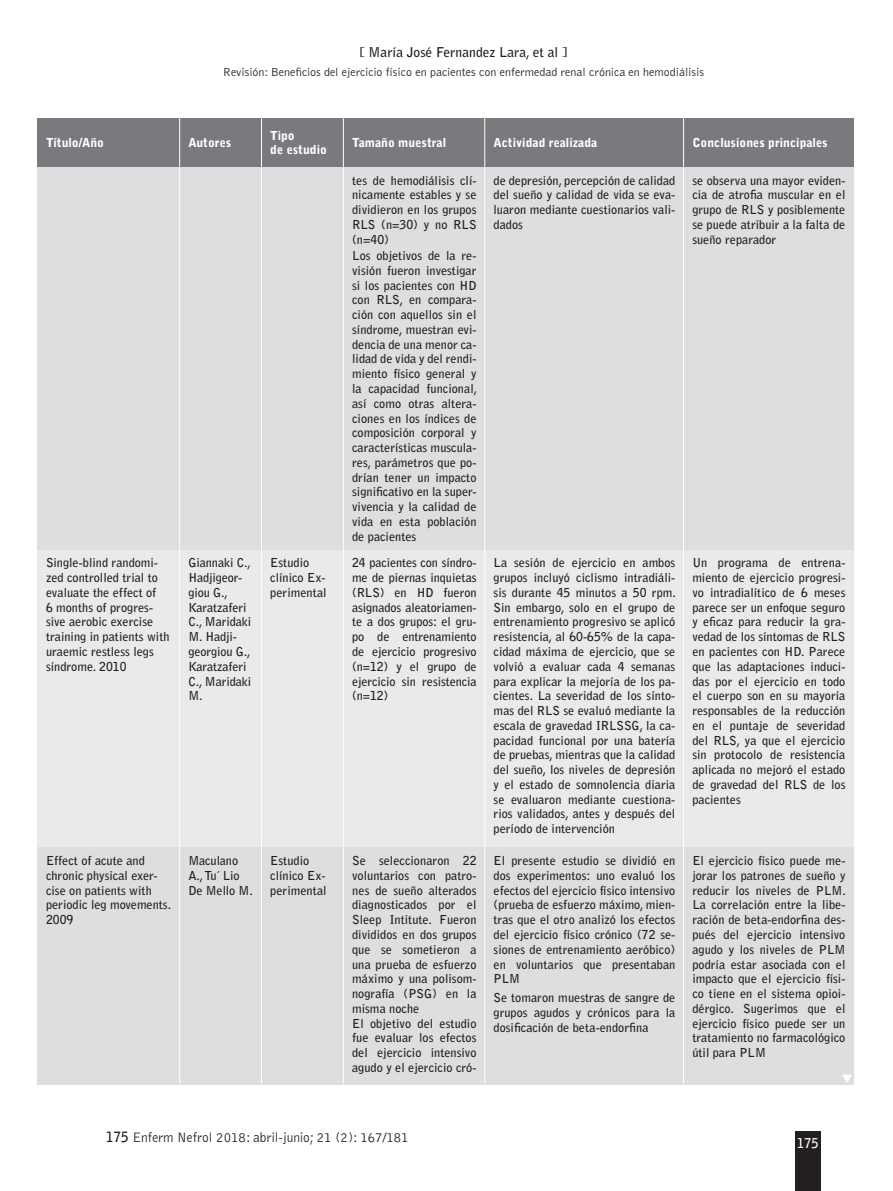
<style>
.page{position:relative;width:893px;height:1191px;background:#fff}
.page>*{position:absolute;margin:0;border:0;box-sizing:border-box;transform-origin:0 0}
.t1{font:300 14.1px "Bell Gothic Std";color:#231f20;scale:.95 1}
.t2{font:700 13.5px "Bell Gothic Std";color:#231f20}
.t3{font:700 13.5px "Bell Gothic Std";color:#fff;scale:.95 1}
.t4{font:700 12.3px/14.7px "Bell Gothic Std";color:#231f20;text-align:justify}
.t5{font:900 12.3px "Bell Gothic Std";color:#fff}
._00titularprincipal{font:300 12px "Bell Gothic Std";color:#231f20}
.s1{font-weight:700}
</style>
<div class="page">
<div style="left:795px;top:1131px;width:26px;height:60px;background:#231f20"></div>
<div style="left:37px;top:167px;width:143px;height:382px;background:#dddee0"></div>
<div style="left:37px;top:549px;width:143px;height:298px;background:#e9eaeb"></div>
<div style="left:37px;top:847px;width:143px;height:237px;background:#dddee0"></div>
<div style="left:180px;top:167px;width:82px;height:382px;background:#dddee0"></div>
<div style="left:180px;top:549px;width:82px;height:298px;background:#e9eaeb"></div>
<div style="left:180px;top:847px;width:82px;height:237px;background:#dddee0"></div>
<div style="left:262px;top:167px;width:82px;height:382px;background:#dddee0"></div>
<div style="left:262px;top:549px;width:82px;height:298px;background:#e9eaeb"></div>
<div style="left:262px;top:847px;width:82px;height:237px;background:#dddee0"></div>
<div style="left:344px;top:167px;width:141px;height:382px;background:#dddee0"></div>
<div style="left:344px;top:549px;width:141px;height:298px;background:#e9eaeb"></div>
<div style="left:344px;top:847px;width:141px;height:237px;background:#dddee0"></div>
<div style="left:485px;top:167px;width:199px;height:382px;background:#dddee0"></div>
<div style="left:485px;top:549px;width:199px;height:298px;background:#e9eaeb"></div>
<div style="left:485px;top:847px;width:199px;height:237px;background:#dddee0"></div>
<div style="left:684px;top:167px;width:170px;height:382px;background:#dddee0"></div>
<div style="left:684px;top:549px;width:170px;height:298px;background:#e9eaeb"></div>
<div style="left:684px;top:847px;width:170px;height:237px;background:#dddee0"></div>
<div style="left:37px;top:118px;width:143px;height:49px;background:#787a7d"></div>
<div style="left:180px;top:118px;width:82px;height:49px;background:#787a7d"></div>
<div style="left:262px;top:118px;width:82px;height:49px;background:#787a7d"></div>
<div style="left:344px;top:118px;width:141px;height:49px;background:#787a7d"></div>
<div style="left:485px;top:118px;width:199px;height:49px;background:#787a7d"></div>
<div style="left:684px;top:118px;width:170px;height:49px;background:#787a7d"></div>
<hr style="left:179px;top:118px;width:1px;height:965px;background:#fff">
<hr style="left:261px;top:118px;width:1px;height:965px;background:#fff">
<hr style="left:343px;top:118px;width:1px;height:965px;background:#fff">
<hr style="left:484px;top:118px;width:1px;height:965px;background:#fff">
<hr style="left:683px;top:118px;width:1px;height:965px;background:#fff">
<p class="t2" style="left:360px;top:44px;width:209px">[ María José Fernandez Lara, et al ]</p>
<p class="_00titularprincipal" style="left:223px;top:66px;width:482px">Revisión: Beneficios del ejercicio físico en pacientes con enfermedad renal crónica en hemodiálisis</p>
<p class="t5" style="left:46px;top:135px;width:60px">Título/Año</p>
<p class="t5" style="left:188px;top:135px;width:44px">Autores</p>
<p class="t5" style="left:270px;top:128px;width:26px">Tipo</p>
<p class="t5" style="left:270px;top:143px;width:58px">de estudio</p>
<p class="t4" style="left:46px;top:555px;width:125px;text-align:left">Single-blind randomi&shy;zed controlled trial to evaluate the effect of<br>6 months of progres&shy;sive aerobic exercise training in patients with uraemic restless legs síndrome. 2010</p>
<p class="t4" style="left:188px;top:555px;width:64px;text-align:left">Giannaki C.,<br>Hadjigeor&shy;giou G.,<br>Karatzaferi<br>C., Maridaki<br>M. Hadji&shy;georgiou G.,<br>Karatzaferi<br>C., Maridaki<br>M.</p>
<p class="t4" style="left:270px;top:555px;width:58px;text-align:left">Estudio clínico Ex&shy;perimental</p>
<p class="t4" style="left:46px;top:853px;width:127px;text-align:left">Effect of acute and chronic physical exer&shy;cise on patients with periodic leg movements.<br>2009</p>
<p class="t4" style="left:188px;top:853px;width:66px;text-align:left">Maculano<br>A., Tu´ Lio<br>De Mello M.</p>
<p class="t4" style="left:270px;top:853px;width:58px;text-align:left">Estudio clínico Ex&shy;perimental</p>
<p class="t5" style="left:352px;top:135px;width:95px">Tamaño muestral</p>
<p class="t5" style="left:494px;top:135px;width:105px">Actividad realizada</p>
<p class="t5" style="left:692px;top:135px;width:137px">Conclusiones principales</p>
<p class="t4" style="left:352px;top:173px;width:126px">tes de hemodiálisis clí&shy;nicamente estables y se dividieron en los grupos RLS (n=30) y no RLS (n=40)</p>
<p class="t4" style="left:352px;top:248px;width:127px">Los objetivos de la re&shy;visión fueron investigar si los pacientes con HD con RLS, en compara&shy;ción con aquellos sin el síndrome, muestran evi&shy;dencia de una menor ca&shy;lidad de vida y del rendi&shy;miento físico general y la capacidad funcional, así como otras altera&shy;ciones en los índices de composición corporal y características muscula&shy;res, parámetros que po&shy;drían tener un impacto significativo en la super&shy;vivencia y la calidad de vida en esta población de pacientes</p>
<p class="t4" style="left:352px;top:555px;width:126px">24 pacientes con síndro&shy;me de piernas inquietas (RLS) en HD fueron asignados aleatoriamen&shy;te a dos grupos: el gru&shy;po de entrenamiento de ejercicio progresivo (n=12) y el grupo de ejercicio sin resistencia (n=12)</p>
<p class="t4" style="left:352px;top:853px;width:126px">Se seleccionaron 22 voluntarios con patro&shy;nes de sueño alterados diagnosticados por el Sleep Intitute. Fueron divididos en dos grupos que se sometieron a una prueba de esfuerzo máximo y una polisom&shy;nografía (PSG) en la misma noche</p>
<p class="t4" style="left:352px;top:1015px;width:126px">El objetivo del estudio fue evaluar los efectos del ejercicio intensivo agudo y el ejercicio cró-</p>
<p class="t4" style="left:494px;top:173px;width:183px">de depresión, percepción de calidad del sueño y calidad de vida se eva&shy;luaron mediante cuestionarios vali&shy;dados</p>
<p class="t4" style="left:494px;top:555px;width:184px">La sesión de ejercicio en ambos grupos incluyó ciclismo intradiáli&shy;sis durante 45 minutos a 50 rpm.<br>Sin embargo, solo en el grupo de entrenamiento progresivo se aplicó resistencia, al 60-65% de la capa&shy;cidad máxima de ejercicio, que se volvió a evaluar cada 4 semanas para explicar la mejoría de los pa&shy;cientes. La severidad de los sínto&shy;mas del RLS se evaluó mediante la escala de gravedad IRLSSG, la ca&shy;pacidad funcional por una batería de pruebas, mientras que la calidad del sueño, los niveles de depresión y el estado de somnolencia diaria se evaluaron mediante cuestiona&shy;rios validados, antes y después del período de intervención</p>
<p class="t4" style="left:494px;top:853px;width:183px">El presente estudio se dividió en dos experimentos: uno evaluó los efectos del ejercicio físico intensivo (prueba de esfuerzo máximo, mien&shy;tras que el otro analizó los efectos del ejercicio físico crónico (72 se&shy;siones de entrenamiento aeróbico) en voluntarios que presentaban PLM</p>
<p class="t4" style="left:494px;top:990px;width:183px">Se tomaron muestras de sangre de grupos agudos y crónicos para la dosificación de beta-endorfina</p>
<p class="t4" style="left:692px;top:173px;width:155px">se observa una mayor eviden&shy;cia de atrofia muscular en el grupo de RLS y posiblemente se puede atribuir a la falta de sueño reparador</p>
<p class="t4" style="left:692px;top:555px;width:155px">Un programa de entrena&shy;miento de ejercicio progresi&shy;vo intradialítico de 6 meses parece ser un enfoque seguro y eficaz para reducir la gra&shy;vedad de los síntomas de RLS en pacientes con HD. Parece que las adaptaciones induci&shy;das por el ejercicio en todo el cuerpo son en su mayoría responsables de la reducción en el puntaje de severidad del RLS, ya que el ejercicio sin protocolo de resistencia aplicada no mejoró el estado de gravedad del RLS de los pacientes</p>
<p class="t4" style="left:692px;top:853px;width:155px">El ejercicio físico puede me&shy;jorar los patrones de sueño y reducir los niveles de PLM.<br>La correlación entre la libe&shy;ración de beta-endorfina des&shy;pués del ejercicio intensivo agudo y los niveles de PLM podría estar asociada con el impacto que el ejercicio físi&shy;co tiene en el sistema opioi&shy;dérgico. Sugerimos que el ejercicio físico puede ser un tratamiento no farmacológico útil para PLM</p>
<p class="t1" style="left:106px;top:1129px;width:320px"><span class="s1">175</span> Enferm Nefrol 2018: abril-junio; 21 (2): 167/181</p>
<p class="t3" style="left:797px;top:1134px;width:24px">175</p>
</div>
